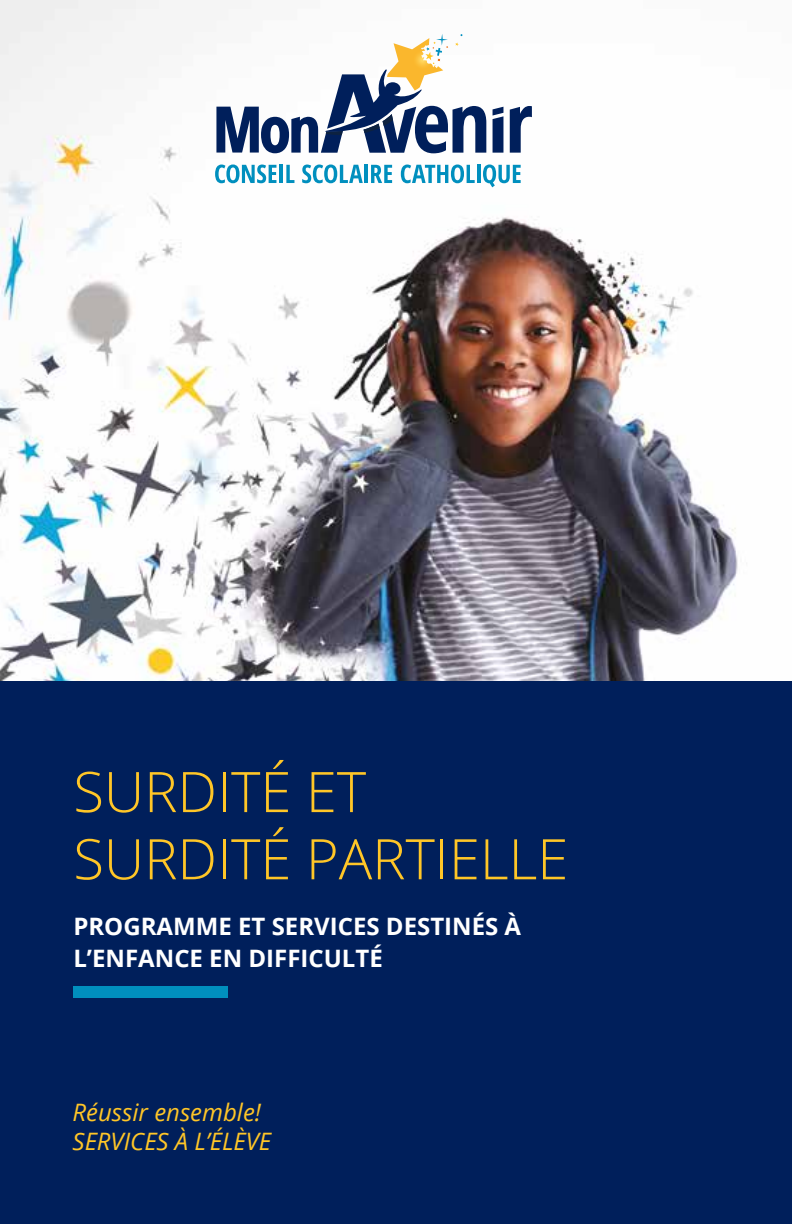
<style>
.page{position:relative;width:792px;height:1224px;background:#fff}
.page>*{position:absolute;margin:0;border:0;box-sizing:border-box;transform-origin:0 0}
.t1{font:300 56px/67.2px "Open Sans";color:#ffc627}
.t2{font:700 24px/32px "Open Sans";color:#fff}
.t3{font:italic 24px/28.8px "Open Sans";color:#ffc627}
</style>
<div class="page">
<img style="left:0;top:0;width:792px;height:682px">
<div style="left:0;top:682px;width:792px;height:542px;background:#001f5b"></div>
<div style="left:73px;top:986px;width:155px;height:12px;background:#008fbe"></div>
<svg style="left:493px;top:107px;width:10px;height:46px"></svg>
<svg style="left:510px;top:106px;width:22px;height:47px"></svg>
<hr style="left:280px;top:165px;width:3px;height:18px;background:#008fbe">
<svg style="left:286px;top:165px;width:8px;height:18px"></svg>
<svg style="left:302px;top:165px;width:61px;height:18px"></svg>
<hr style="left:365px;top:165px;width:3px;height:18px;background:#008fbe">
<svg style="left:401px;top:165px;width:74px;height:18px"></svg>
<hr style="left:477px;top:165px;width:3px;height:18px;background:#008fbe">
<svg style="left:483px;top:165px;width:38px;height:22px"></svg>
<svg style="left:371px;top:165px;width:21px;height:18px"></svg>
<svg style="left:215px;top:165px;width:61px;height:18px"></svg>
<svg style="left:216px;top:34px;width:270px;height:119px"></svg>
<h1 class="t1" style="left:73px;top:757px;width:496px">SURDITÉ ET<br>SURDITÉ PARTIELLE</h1>
<p class="t2" style="left:73px;top:910px;width:449px">PROGRAMME ET SERVICES DESTINÉS À<br>L’ENFANCE EN DIFFICULTÉ</p>
<p class="t3" style="left:73px;top:1097px;width:200px">Réussir ensemble!<br>SERVICES À L’ÉLÈVE</p>
</div>
